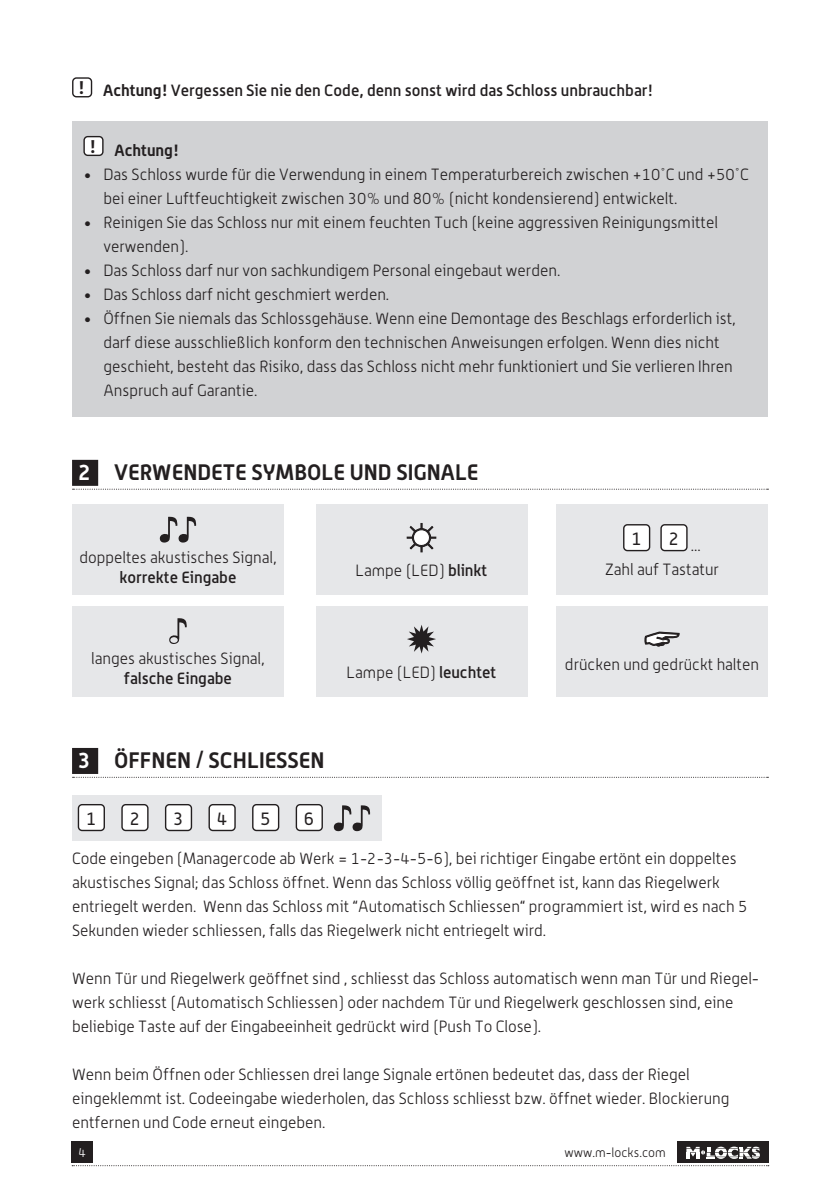
<style>
.page{position:relative;width:840px;height:1191px;background:#fff}
.page>*{position:absolute;margin:0;border:0;box-sizing:border-box;transform-origin:0 0}
.kop{font:700 22px "Alwyn OT";color:#231f20}
.body{font:18px "Alwyn OT";color:#231f20}
.body-2{font:700 18px "Alwyn OT";color:#231f20}
.t1{font:300 16px/24px "Alwyn OT";color:#231f20}
.t2{font:500 16px "Alwyn OT";color:#231f20}
.t3{font:700 16px "Alwyn OT";color:#231f20}
.t4{font:300 12.8px "Alwyn OT";color:#231f20}
.t5{font:300 12.8px "Alwyn OT";color:#fff}
.s1{font-weight:700}
.s2{color:#fff}
.s3{font-weight:500}
</style>
<div class="page">
<div style="left:72px;top:1141px;width:21px;height:22px;background:#231f20"></div>
<svg style="left:72px;top:1165px;width:696px;height:1px"></svg>
<div style="left:676px;top:1141px;width:91px;height:22px;background:#231f20"></div>
<svg style="left:686px;top:1146px;width:73px;height:12px"></svg>
<div style="left:72px;top:460px;width:26px;height:26px;background:#231f20"></div>
<svg style="left:72px;top:489px;width:696px;height:1px"></svg>
<div style="left:72px;top:748px;width:26px;height:26px;background:#231f20"></div>
<svg style="left:72px;top:777px;width:696px;height:1px"></svg>
<div style="left:72px;top:77px;width:20px;height:20px;border:1px solid #231f20;border-radius:4px"></div>
<div style="left:72px;top:122px;width:695px;height:295px;background:#d1d2d4"></div>
<div style="left:84px;top:137px;width:19px;height:18px;background:#fff;border-radius:4px"></div>
<div style="left:83px;top:136px;width:20px;height:20px;border:1px solid #231f20;border-radius:4px"></div>
<div style="left:72px;top:504px;width:212px;height:91px;background:#e6e7e9"></div>
<svg style="left:159px;top:516px;width:37px;height:27px"></svg>
<div style="left:315px;top:504px;width:212px;height:91px;background:#e6e7e9"></div>
<svg style="left:406px;top:523px;width:30px;height:29px"></svg>
<div style="left:556px;top:504px;width:211px;height:91px;background:#e6e7e9"></div>
<div style="left:623px;top:525px;width:26px;height:25px;background:#fff;border-radius:4px"></div>
<div style="left:622px;top:524px;width:28px;height:27px;border:1px solid #231f20;border-radius:4px"></div>
<div style="left:660px;top:525px;width:26px;height:25px;background:#fff;border-radius:4px"></div>
<div style="left:660px;top:524px;width:27px;height:27px;border:1px solid #231f20;border-radius:4px"></div>
<div style="left:72px;top:606px;width:212px;height:90px;background:#e6e7e9"></div>
<svg style="left:169px;top:618px;width:18px;height:26px"></svg>
<div style="left:315px;top:606px;width:212px;height:90px;background:#e6e7e9"></div>
<svg style="left:407px;top:625px;width:29px;height:28px"></svg>
<div style="left:556px;top:606px;width:211px;height:90px;background:#e6e7e9"></div>
<svg style="left:644px;top:631px;width:35px;height:16px"></svg>
<div style="left:72px;top:795px;width:309px;height:45px;background:#e6e7e9"></div>
<div style="left:78px;top:804px;width:26px;height:26px;background:#fff;border-radius:4px"></div>
<div style="left:78px;top:804px;width:27px;height:27px;border:1px solid #231f20;border-radius:4px"></div>
<div style="left:122px;top:804px;width:26px;height:26px;background:#fff;border-radius:4px"></div>
<div style="left:121px;top:804px;width:27px;height:27px;border:1px solid #231f20;border-radius:4px"></div>
<div style="left:165px;top:804px;width:26px;height:26px;background:#fff;border-radius:4px"></div>
<div style="left:165px;top:804px;width:27px;height:27px;border:1px solid #231f20;border-radius:4px"></div>
<div style="left:209px;top:804px;width:26px;height:26px;background:#fff;border-radius:4px"></div>
<div style="left:208px;top:804px;width:27px;height:27px;border:1px solid #231f20;border-radius:4px"></div>
<div style="left:253px;top:804px;width:25px;height:26px;background:#fff;border-radius:4px"></div>
<div style="left:252px;top:804px;width:27px;height:27px;border:1px solid #231f20;border-radius:4px"></div>
<div style="left:296px;top:804px;width:26px;height:26px;background:#fff;border-radius:4px"></div>
<div style="left:295px;top:804px;width:28px;height:27px;border:1px solid #231f20;border-radius:4px"></div>
<svg style="left:333px;top:805px;width:37px;height:27px"></svg>
<p class="body-2" style="left:78px;top:77px;width:8px">!</p>
<p class="t2" style="left:103px;top:81px;width:551px"><span class="s1">Achtung!</span> Vergessen Sie nie den Code, denn sonst wird das Schloss unbrauchbar!</p>
<p class="body-2" style="left:89px;top:135px;width:8px">!</p>
<p class="t3" style="left:114px;top:140px;width:66px">Achtung!</p>
<p class="t1" style="left:103px;top:162px;width:646px;text-indent:-20px">• Das Schloss wurde für die Verwendung in einem Temperaturbereich zwischen +10˚C und +50˚C bei einer Luftfeuchtigkeit zwischen 30% und 80% (nicht kondensierend) entwickelt.</p>
<p class="t1" style="left:103px;top:210px;width:616px;text-indent:-20px">• Reinigen Sie das Schloss nur mit einem feuchten Tuch (keine aggressiven Reinigungsmittel verwenden).</p>
<p class="t1" style="left:83px;top:258px;width:478px">• Das Schloss darf nur von sachkundigem Personal eingebaut werden.</p>
<p class="t1" style="left:83px;top:282px;width:307px">• Das Schloss darf nicht geschmiert werden.</p>
<p class="t1" style="left:103px;top:306px;width:633px;text-indent:-20px">• Öffnen Sie niemals das Schlossgehäuse. Wenn eine Demontage des Beschlags erforderlich ist, darf diese ausschließlich konform den technischen Anweisungen erfolgen. Wenn dies nicht geschieht, besteht das Risiko, dass das Schloss nicht mehr funktioniert und Sie verlieren Ihren Anspruch auf Garantie.</p>
<p class="kop" style="left:78px;top:458px;width:402px"><span class="s2">2</span> VERWENDETE SYMBOLE UND SIGNALE</p>
<p class="t1" style="left:79px;top:547px;width:199px;line-height:20px;text-align:center">doppeltes akustisches Signal, <span class="s3">korrekte Eingabe</span></p>
<p class="t1" style="left:355px;top:558px;width:133px">Lampe (LED) <span class="s3">blinkt</span></p>
<p class="body" style="left:631px;top:527px;width:12px">1</p>
<p class="body" style="left:668px;top:527px;width:12px">2</p>
<p class="t1" style="left:690px;top:533px;width:11px">...</p>
<p class="t1" style="left:604px;top:557px;width:115px">Zahl auf Tastatur</p>
<p class="t1" style="left:91px;top:648px;width:175px;line-height:20px;text-align:center">langes akustisches Signal, <span class="s3">falsche Eingabe</span></p>
<p class="kop" style="left:78px;top:746px;width:248px"><span class="s2">3</span> ÖFFNEN / SCHLIESSEN</p>
<p class="t1" style="left:346px;top:660px;width:151px">Lampe (LED) <span class="s3">leuchtet</span></p>
<p class="t1" style="left:564px;top:652px;width:195px">drücken und gedrückt halten</p>
<p class="body" style="left:86px;top:807px;width:12px">1</p>
<p class="body" style="left:129px;top:807px;width:12px">2</p>
<p class="body" style="left:173px;top:807px;width:12px">3</p>
<p class="body" style="left:216px;top:807px;width:12px">4</p>
<p class="body" style="left:260px;top:807px;width:12px">5</p>
<p class="body" style="left:304px;top:807px;width:12px">6</p>
<p class="t1" style="left:72px;top:846px;width:676px">Code eingeben (Managercode ab Werk = 1-2-3-4-5-6), bei richtiger Eingabe ertönt ein doppeltes akustisches Signal; das Schloss öffnet. Wenn das Schloss völlig geöffnet ist, kann das Riegelwerk entriegelt werden. Wenn das Schloss mit “Automatisch Schliessen“ programmiert ist, wird es nach 5<br>Sekunden wieder schliessen, falls das Riegelwerk nicht entriegelt wird.</p>
<p class="t1" style="left:72px;top:966px;width:688px">Wenn Tür und Riegelwerk geöffnet sind , schliesst das Schloss automatisch wenn man Tür und Riegel&shy;werk schliesst (Automatisch Schliessen) oder nachdem Tür und Riegelwerk geschlossen sind, eine beliebige Taste auf der Eingabeeinheit gedrückt wird (Push To Close).</p>
<p class="t1" style="left:72px;top:1062px;width:658px">Wenn beim Öffnen oder Schliessen drei lange Signale ertönen bedeutet das, dass der Riegel eingeklemmt ist. Codeeingabe wiederholen, das Schloss schliesst bzw. öffnet wieder. Blockierung entfernen und Code erneut eingeben.</p>
<p class="t5" style="left:79px;top:1145px;width:9px">4</p>
<p class="t4" style="left:564px;top:1145px;width:103px">www.m-locks.com</p>
</div>
